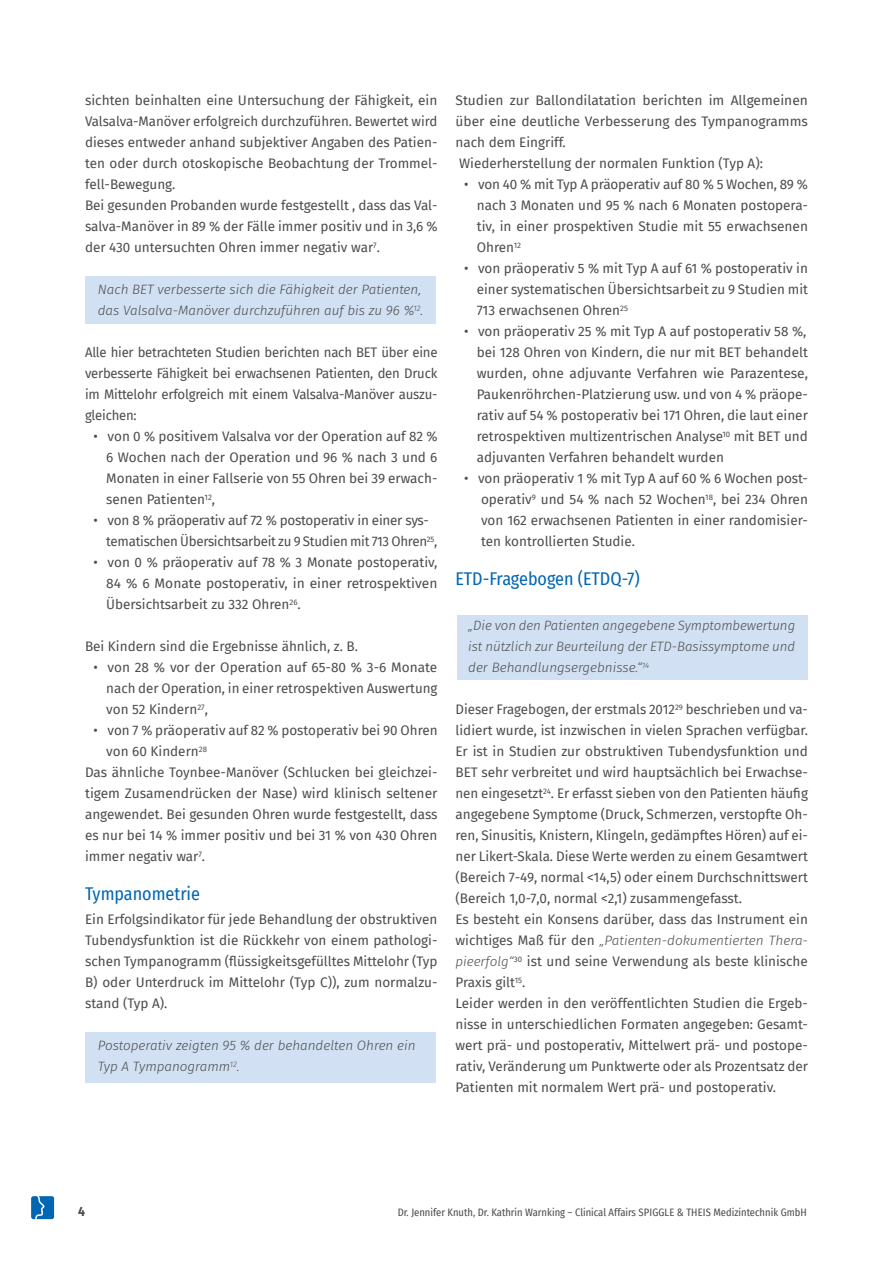
<style>
.page{position:relative;width:893px;height:1263px;background:#fff}
.page>*{position:absolute;margin:0;border:0;box-sizing:border-box;transform-origin:0 0}
.t1{font:18px "Fira Sans Condensed";color:#0166b3}
.t2{font:13.5px/21px "Fira Sans";color:#4b4c4d;text-align:justify}
.t3{font:italic 300 13.5px/21px "Fira Sans";color:#4b4c4d}
.t4{font:13.5px/21px "Fira Sans";letter-spacing:-.02em;color:#4b4c4d}
.t5{font:700 13.5px "Fira Sans Condensed";color:#4b4c4d}
.t6{font:10.5px "Fira Sans Condensed";color:#4b4c4d}
.s1{font-weight:300;font-style:italic}
</style>
<div class="page">
<svg style="left:31px;top:1196px;width:23px;height:23px"></svg>
<div style="left:457px;top:615px;width:351px;height:64px;background:#d1e1f3"></div>
<div style="left:85px;top:1032px;width:351px;height:51px;background:#d1e1f3"></div>
<div style="left:85px;top:276px;width:351px;height:47px;background:#d1e1f3"></div>
<p class="t2" style="left:85px;top:89px;width:354px;text-align:left">sichten beinhalten eine Untersuchung der Fähigkeit, ein Valsalva-Manöver erfolgreich durchzuführen. Bewertet wird dieses entweder anhand subjektiver Angaben des Patien&shy;ten oder durch otoskopische Beobachtung der Trommel&shy;fell-Bewegung.<br>Bei gesunden Probanden wurde festgestellt , dass das Val&shy;salva-Manöver in 89 % der Fälle immer positiv und in 3,6 % der 430 untersuchten Ohren immer negativ war<sup>7</sup>.</p>
<p class="t3" style="left:98px;top:279px;width:327px">Nach BET verbesserte sich die Fähigkeit der Patienten, das Valsalva-Manöver durchzuführen auf bis zu 96 %<sup>12</sup>.</p>
<p class="t2" style="left:85px;top:341px;width:354px">Alle hier betrachteten Studien berichten nach BET über eine verbesserte Fähigkeit bei erwachsenen Patienten, den Druck im Mittelohr erfolgreich mit einem Valsalva-Manöver auszu&shy;gleichen:</p>
<p class="t2" style="left:106px;top:425px;width:333px;text-indent:-13px">• von 0 % positivem Valsalva vor der Operation auf 82 % 6 Wochen nach der Operation und 96 % nach 3 und 6<br>Monaten in einer Fallserie von 55 Ohren bei 39 erwach&shy;senen Patienten<sup>12</sup>,</p>
<p class="t4" style="left:106px;top:509px;width:333px;text-indent:-13px">• von 8 % präoperativ auf 72 % postoperativ in einer sys&shy;tematischen Übersichtsarbeit zu 9 Studien mit 713 Ohren<sup>25</sup>,</p>
<p class="t2" style="left:106px;top:551px;width:333px;text-indent:-13px">• von 0 % präoperativ auf 78 % 3 Monate postoperativ, 84 % 6 Monate postoperativ, in einer retrospektiven Übersichtsarbeit zu 332 Ohren<sup>26</sup>.</p>
<p class="t2" style="left:85px;top:635px;width:274px">Bei Kindern sind die Ergebnisse ähnlich, z. B.</p>
<p class="t2" style="left:106px;top:656px;width:333px;text-indent:-13px">• von 28 % vor der Operation auf 65-80 % 3-6 Monate nach der Operation, in einer retrospektiven Auswertung von 52 Kindern<sup>27</sup>,</p>
<p class="t2" style="left:94px;top:719px;width:346px">• von 7 % präoperativ auf 82 % postoperativ bei 90 Ohren</p>
<p class="t2" style="left:106px;top:740px;width:102px">von 60 Kindern<sup>28</sup></p>
<p class="t2" style="left:85px;top:761px;width:354px">Das ähnliche Toynbee-Manöver (Schlucken bei gleichzei-</p>
<p class="t2" style="left:85px;top:782px;width:354px">tigem Zusamendrücken der Nase) wird klinisch seltener</p>
<p class="t2" style="left:85px;top:803px;width:354px">angewendet. Bei gesunden Ohren wurde festgestellt, dass</p>
<p class="t2" style="left:85px;top:824px;width:354px">es nur bei 14 % immer positiv und bei 31 % von 430 Ohren</p>
<p class="t2" style="left:85px;top:845px;width:122px">immer negativ war<sup>7</sup>.</p>
<h1 class="t1" style="left:85px;top:880px;width:117px">Tympanometrie</h1>
<p class="t2" style="left:85px;top:908px;width:354px">Ein Erfolgsindikator für jede Behandlung der obstruktiven Tubendysfunktion ist die Rückkehr von einem pathologi&shy;schen Tympanogramm (flüssigkeitsgefülltes Mittelohr (Typ B) oder Unterdruck im Mittelohr (Typ C)), zum normalzu&shy;stand (Typ A).</p>
<p class="t3" style="left:98px;top:1035px;width:319px">Postoperativ zeigten 95 % der behandelten Ohren ein<br>Typ A Tympanogramm<sup>12</sup>.</p>
<p class="t2" style="left:455px;top:89px;width:354px;text-align:left">Studien zur Ballondilatation berichten im Allgemeinen über eine deutliche Verbesserung des Tympanogramms nach dem Eingriff.<br>Wiederherstellung der normalen Funktion (Typ A):</p>
<p class="t2" style="left:477px;top:173px;width:333px;text-indent:-13px">• von 40 % mit Typ A präoperativ auf 80 % 5 Wochen, 89 % nach 3 Monaten und 95 % nach 6 Monaten postopera&shy;tiv, in einer prospektiven Studie mit 55 erwachsenen Ohren<sup>12</sup></p>
<p class="t2" style="left:477px;top:257px;width:333px;text-indent:-13px">• von präoperativ 5 % mit Typ A auf 61 % postoperativ in einer systematischen Übersichtsarbeit zu 9 Studien mit 713 erwachsenen Ohren<sup>25</sup></p>
<p class="t2" style="left:477px;top:320px;width:333px;text-indent:-13px">• von präoperativ 25 % mit Typ A auf postoperativ 58 %, bei 128 Ohren von Kindern, die nur mit BET behandelt wurden, ohne adjuvante Verfahren wie Parazentese, Paukenröhrchen-Platzierung usw. und von 4 % präope&shy;rativ auf 54 % postoperativ bei 171 Ohren, die laut einer retrospektiven multizentrischen Analyse<sup>10</sup> mit BET und adjuvanten Verfahren behandelt wurden</p>
<p class="t2" style="left:481px;top:467px;width:328px;text-indent:-17px">• von präoperativ 1 % mit Typ A auf 60 % 6 Wochen post&shy;operativ<sup>9</sup> und 54 % nach 52 Wochen<sup>18</sup>, bei 234 Ohren von 162 erwachsenen Patienten in einer randomisier&shy;ten kontrollierten Studie.</p>
<h1 class="t1" style="left:455px;top:565px;width:186px">ETD-Fragebogen (ETDQ-7)</h1>
<p class="t3" style="left:468px;top:615px;width:328px;text-align:justify">„Die von den Patienten angegebene Symptombewertung ist nützlich zur Beurteilung der ETD-Basissymptome und der Behandlungsergebnisse.“<sup>14</sup></p>
<p class="t2" style="left:455px;top:698px;width:354px;text-align:left">Dieser Fragebogen, der erstmals 2012<sup>29</sup> beschrieben und va&shy;lidiert wurde, ist inzwischen in vielen Sprachen verfügbar.<br>Er ist in Studien zur obstruktiven Tubendysfunktion und BET sehr verbreitet und wird hauptsächlich bei Erwachse&shy;nen eingesetzt<sup>24</sup>. Er erfasst sieben von den Patienten häufig angegebene Symptome (Druck, Schmerzen, verstopfte Oh&shy;ren, Sinusitis, Knistern, Klingeln, gedämpftes Hören) auf ei&shy;ner Likert-Skala. Diese Werte werden zu einem Gesamtwert (Bereich 7-49, normal &lt;14,5) oder einem Durchschnittswert (Bereich 1,0-7,0, normal &lt;2,1) zusammengefasst.<br>Es besteht ein Konsens darüber, dass das Instrument ein wichtiges Maß für den <span class="s1">„Patienten-dokumentierten Thera&shy;pieerfolg“</span><sup>30</sup> ist und seine Verwendung als beste klinische Praxis gilt<sup>15</sup>.<br>Leider werden in den veröffentlichten Studien die Ergeb&shy;nisse in unterschiedlichen Formaten angegeben: Gesamt&shy;wert prä- und postoperativ, Mittelwert prä- und postope&shy;rativ, Veränderung um Punktwerte oder als Prozentsatz der Patienten mit normalem Wert prä- und postoperativ.</p>
<p class="t5" style="left:78px;top:1200px;width:8px">4</p>
<p class="t6" style="left:398px;top:1204px;width:410px">Dr. Jennifer Knuth, Dr. Kathrin Warnking – Clinical Affairs SPIGGLE &amp; THEIS Medizintechnik GmbH</p>
</div>
